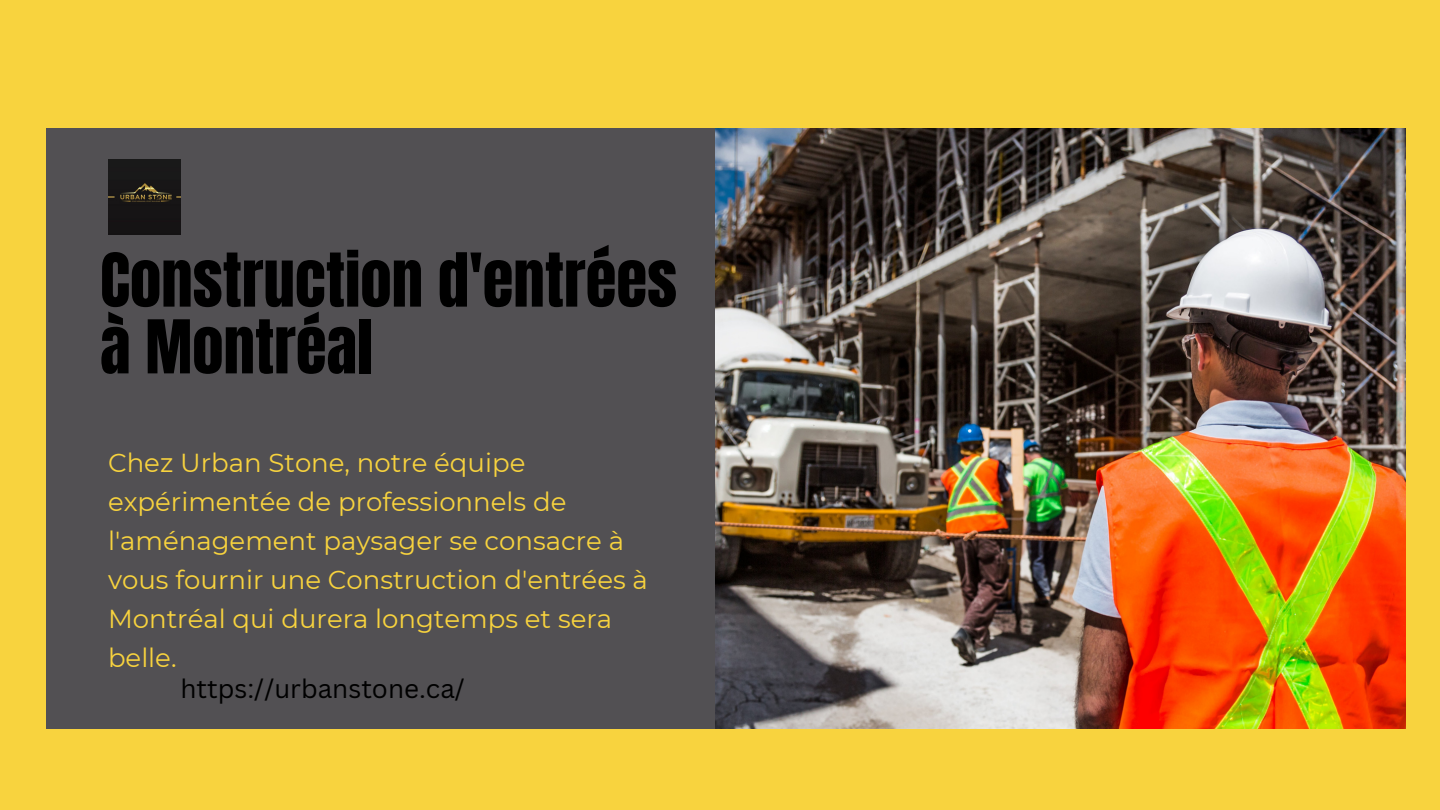
<style>
.page{position:relative;width:1440px;height:810px;background:#f8d33e}
.page>*{position:absolute;margin:0;border:0;box-sizing:border-box;transform-origin:0 0}
.t1{font:63px/66.8px "Anton";color:#000}
.t2{font:26px/39px "Montserrat";color:#f8d33e}
.t3{font:26px "Canva Sans";color:#000}
</style>
<div class="page">
<div style="left:46px;top:128px;width:669px;height:601px;background:#525053"></div>
<img style="left:715px;top:128px;width:690px;height:601px">
<img style="left:108px;top:159px;width:72px;height:75px">
<p class="t1" style="left:100px;top:248px;width:578px">Construction d'entrées à Montréal</p>
<p class="t2" style="left:108px;top:443px;width:541px">Chez Urban Stone, notre équipe expérimentée de professionnels de l'aménagement paysager se consacre à vous fournir une Construction d'entrées à<br>Montréal qui durera longtemps et sera belle.</p>
<p class="t3" style="left:180px;top:671px;width:286px">https://urbanstone.ca/</p>
</div>
